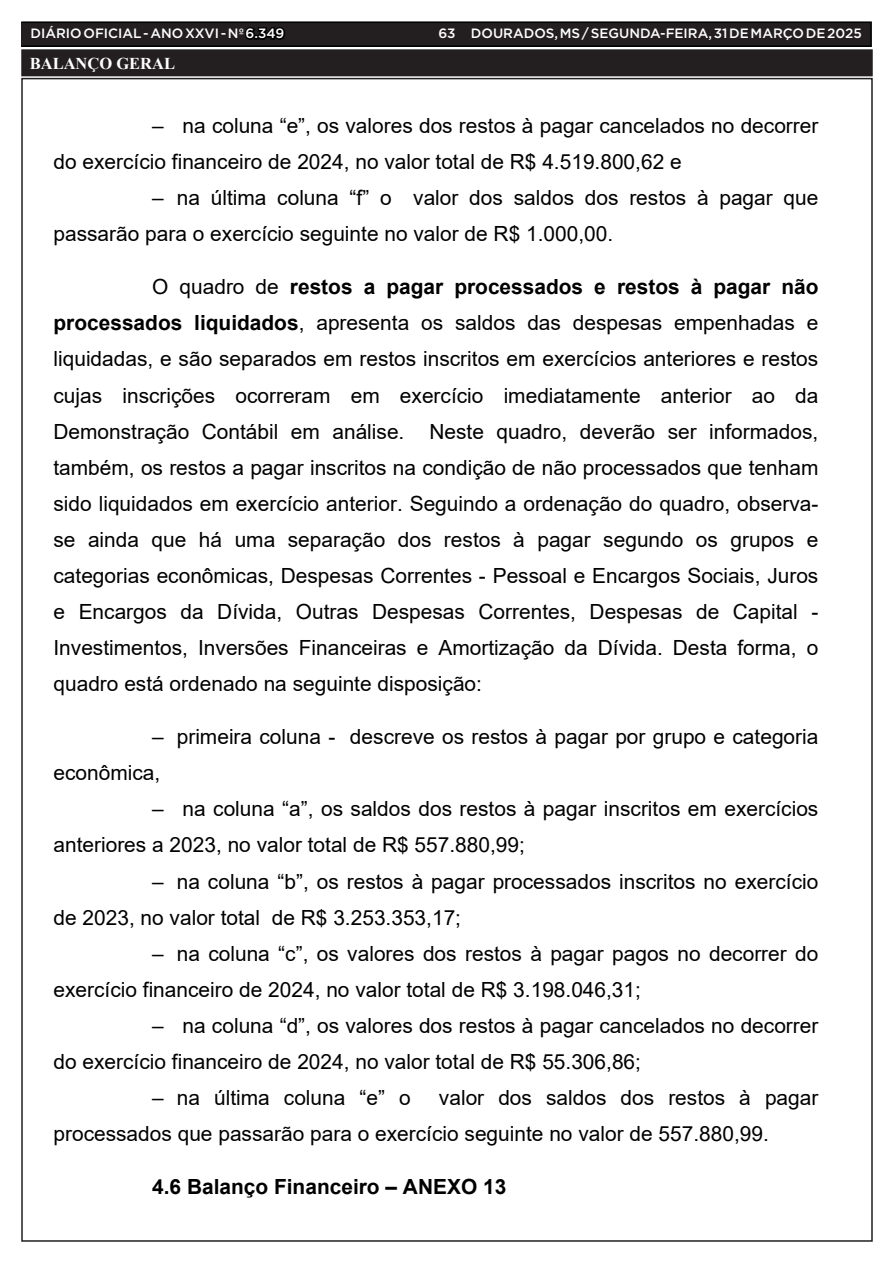
<style>
.page{position:relative;width:893px;height:1263px;background:#fff}
.page>*{position:absolute;margin:0;border:0;box-sizing:border-box;transform-origin:0 0}
.t1{font:20.85px/36px "Arial";color:#000}
.t2{font:700 20.85px "Arial";color:#000}
.TEXTO{font:700 16.5px "Times New Roman";color:#fff}
.t3{font:500 13.5px "Gotham";color:#fff}
.s1{color:#000}
.s2{font-weight:700}
</style>
<div class="page">
<div style="left:21px;top:22px;width:850px;height:24px;background:#231f20"></div>
<div style="left:21px;top:21px;width:851px;height:26px;border:2px solid #000"></div>
<div style="left:23px;top:51px;width:848px;height:23px;background:#231f20"></div>
<div style="left:21px;top:49px;width:852px;height:27px;border:4px solid #231f20"></div>
<p class="t3" style="left:31px;top:25px;width:255px">DIÁRIO OFICIAL - ANO XXVI - Nº <span class="s1">6.349</span></p>
<p class="t3" style="left:439px;top:25px;width:425px">63 DOURADOS, MS / SEGUNDA-FEIRA, 31 DE MARÇO DE 2025</p>
<p class="TEXTO" style="left:30px;top:52px;width:147px">BALANÇO GERAL</p>
<p class="t1" style="left:54px;top:107px;width:766px;text-indent:99px">– na coluna “e”, os valores dos restos à pagar cancelados no decorrer do exercício financeiro de 2024, no valor total de R$ 4.519.800,62 e</p>
<p class="t1" style="left:54px;top:179px;width:766px;text-indent:99px">– na última coluna “f” o valor dos saldos dos restos à pagar que passarão para o exercício seguinte no valor de R$ 1.000,00.</p>
<p class="t1" style="left:53px;top:269px;width:767px;text-align:justify;text-indent:99px">O quadro de <span class="s2">restos a pagar processados e restos à pagar não processados liquidados</span>, apresenta os saldos das despesas empenhadas e liquidadas, e são separados em restos inscritos em exercícios anteriores e restos cujas inscrições ocorreram em exercício imediatamente anterior ao da Demonstração Contábil em análise. Neste quadro, deverão ser informados, também, os restos a pagar inscritos na condição de não processados que tenham sido liquidados em exercício anterior. Seguindo a ordenação do quadro, observa&shy;se ainda que há uma separação dos restos à pagar segundo os grupos e categorias econômicas, Despesas Correntes - Pessoal e Encargos Sociais, Juros e Encargos da Dívida, Outras Despesas Correntes, Despesas de Capital - Investimentos, Inversões Financeiras e Amortização da Dívida. Desta forma, o quadro está ordenado na seguinte disposição:</p>
<p class="t1" style="left:53px;top:719px;width:766px;text-indent:99px">– primeira coluna - descreve os restos à pagar por grupo e categoria econômica,</p>
<p class="t1" style="left:53px;top:791px;width:766px;text-indent:99px">– na coluna “a”, os saldos dos restos à pagar inscritos em exercícios anteriores a 2023, no valor total de R$ 557.880,99;</p>
<p class="t1" style="left:53px;top:863px;width:766px;text-indent:99px">– na coluna “b”, os restos à pagar processados inscritos no exercício de 2023, no valor total de R$ 3.253.353,17;</p>
<p class="t1" style="left:53px;top:935px;width:766px;text-indent:99px">– na coluna “c”, os valores dos restos à pagar pagos no decorrer do exercício financeiro de 2024, no valor total de R$ 3.198.046,31;</p>
<p class="t1" style="left:53px;top:1007px;width:766px;text-indent:99px">– na coluna “d”, os valores dos restos à pagar cancelados no decorrer do exercício financeiro de 2024, no valor total de R$ 55.306,86;</p>
<p class="t1" style="left:152px;top:1079px;width:260px">– na última coluna “e” o</p>
<p class="t1" style="left:53px;top:1079px;width:766px;text-indent:385px">valor dos saldos dos restos à pagar processados que passarão para o exercício seguinte no valor de 557.880,99.</p>
<p class="t2" style="left:152px;top:1172px;width:356px">4.6 Balanço Financeiro – ANEXO 13</p>
</div>
